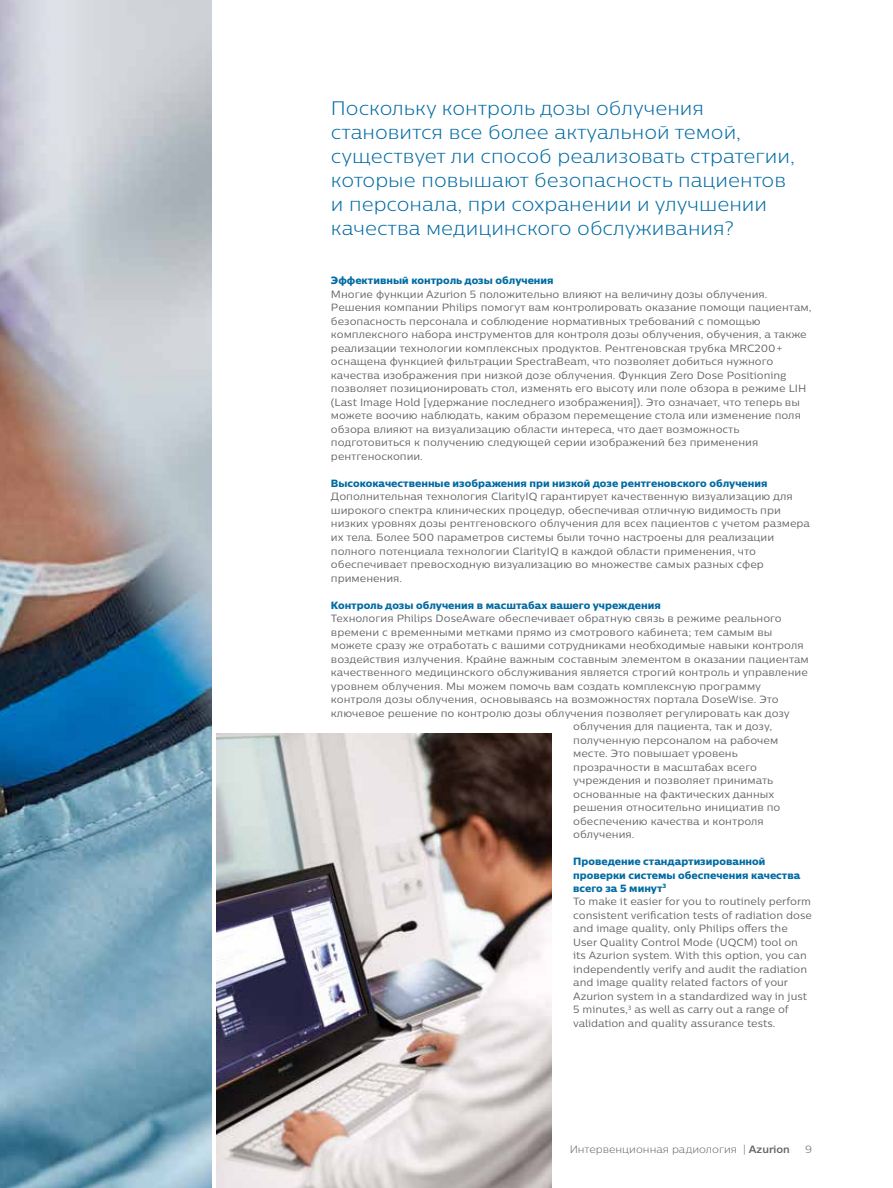
<style>
.page{position:relative;width:893px;height:1188px;background:#fff}
.page>*{position:absolute;margin:0;border:0;box-sizing:border-box;transform-origin:0 0}
.t1{font:300 19.5px/24px "Centrale Sans Pro";color:#006ba3}
.t2{font:10.5px/13.5px "Centrale Sans Pro";color:#636466}
.t3{font:10.5px/13.5px "Centrale Sans Pro X Bold";color:#006ba3}
.t4{font:300 10.5px "Centrale Sans Pro";color:#636466}
.s1{font-weight:700}
</style>
<div class="page">
<img style="left:0;top:0;width:212px;height:1188px">
<img style="left:217px;top:733px;width:335px;height:455px">
<p class="t1" style="left:331px;top:95px;width:465px">Поскольку контроль дозы облучения становится все более актуальной темой, существует ли способ реализовать стратегии, которые повышают безопасность пациентов и персонала, при сохранении и улучшении качества медицинского обслуживания?</p>
<p class="t3" style="left:331px;top:274px;width:224px">Эффективный контроль дозы облучения</p>
<p class="t2" style="left:331px;top:287px;width:482px">Многие функции Azurion 5 положительно влияют на величину дозы облучения.<br>Решения компании Philips помогут вам контролировать оказание помощи пациентам, безопасность персонала и соблюдение нормативных требований с помощью комплексного набора инструментов для контроля дозы облучения, обучения, а также реализации технологии комплексных продуктов. Рентгеновская трубка MRC200+ оснащена функцией фильтрации SpectraBeam, что позволяет добиться нужного качества изображения при низкой дозе облучения. Функция Zero Dose Positioning позволяет позиционировать стол, изменять его высоту или поле обзора в режиме LIH (Last Image Hold [удержание последнего изображения]). Это означает, что теперь вы можете воочию наблюдать, каким образом перемещение стола или изменение поля обзора влияют на визуализацию области интереса, что дает возможность подготовиться к получению следующей серии изображений без применения рентгеноскопии.</p>
<p class="t3" style="left:331px;top:476px;width:438px">Высококачественные изображения при низкой дозе рентгеновского облучения</p>
<p class="t2" style="left:331px;top:490px;width:481px">Дополнительная технология ClarityIQ гарантирует качественную визуализацию для широкого спектра клинических процедур, обеспечивая отличную видимость при низких уровнях дозы рентгеновского облучения для всех пациентов с учетом размера их тела. Более 500 параметров системы были точно настроены для реализации полного потенциала технологии ClarityIQ в каждой области применения, что обеспечивает превосходную визуализацию во множестве самых разных сфер применения.</p>
<p class="t3" style="left:331px;top:598px;width:331px">Контроль дозы облучения в масштабах вашего учреждения</p>
<p class="t2" style="left:331px;top:611px;width:452px">Технология Philips DoseAware обеспечивает обратную связь в режиме реального</p>
<p class="t2" style="left:331px;top:625px;width:443px">времени с временными метками прямо из смотрового кабинета; тем самым вы</p>
<p class="t2" style="left:331px;top:638px;width:474px">можете сразу же отработать с вашими сотрудниками необходимые навыки контроля</p>
<p class="t2" style="left:331px;top:652px;width:479px">воздействия излучения. Крайне важным составным элементом в оказании пациентам</p>
<p class="t2" style="left:331px;top:665px;width:478px">качественного медицинского обслуживания является строгий контроль и управление</p>
<p class="t2" style="left:331px;top:679px;width:432px">уровнем облучения. Мы можем помочь вам создать комплексную программу</p>
<p class="t2" style="left:331px;top:692px;width:449px">контроля дозы облучения, основываясь на возможностях портала DoseWise. Это</p>
<p class="t2" style="left:331px;top:706px;width:460px">ключевое решение по контролю дозы облучения позволяет регулировать как дозу</p>
<p class="t2" style="left:573px;top:719px;width:200px">облучения для пациента, так и дозу,</p>
<p class="t2" style="left:573px;top:733px;width:207px">полученную персоналом на рабочем</p>
<p class="t2" style="left:573px;top:746px;width:166px">месте. Это повышает уровень</p>
<p class="t2" style="left:573px;top:760px;width:185px">прозрачности в масштабах всего</p>
<p class="t2" style="left:573px;top:773px;width:202px">учреждения и позволяет принимать</p>
<p class="t2" style="left:573px;top:787px;width:203px">основанные на фактических данных</p>
<p class="t2" style="left:573px;top:800px;width:209px">решения относительно инициатив по</p>
<p class="t2" style="left:573px;top:814px;width:192px">обеспечению качества и контроля</p>
<p class="t2" style="left:573px;top:827px;width:63px">облучения.</p>
<p class="t3" style="left:573px;top:854px;width:229px">Проведение стандартизированной проверки системы обеспечения качества всего за 5 минут<sup>3</sup></p>
<p class="t2" style="left:573px;top:895px;width:240px">To make it easier for you to routinely perform consistent verification tests of radiation dose and image quality, only Philips offers the User Quality Control Mode (UQCM) tool on its Azurion system. With this option, you can independently verify and audit the radiation and image quality related factors of your Azurion system in a standardized way in just 5 minutes,<sup>3</sup> as well as carry out a range of validation and quality assurance tests.</p>
<p class="t4" style="left:570px;top:1143px;width:221px">Интервенционная радиология | <span class="s1">Azurion</span></p>
<p class="t4" style="left:805px;top:1143px;width:8px">9</p>
</div>
